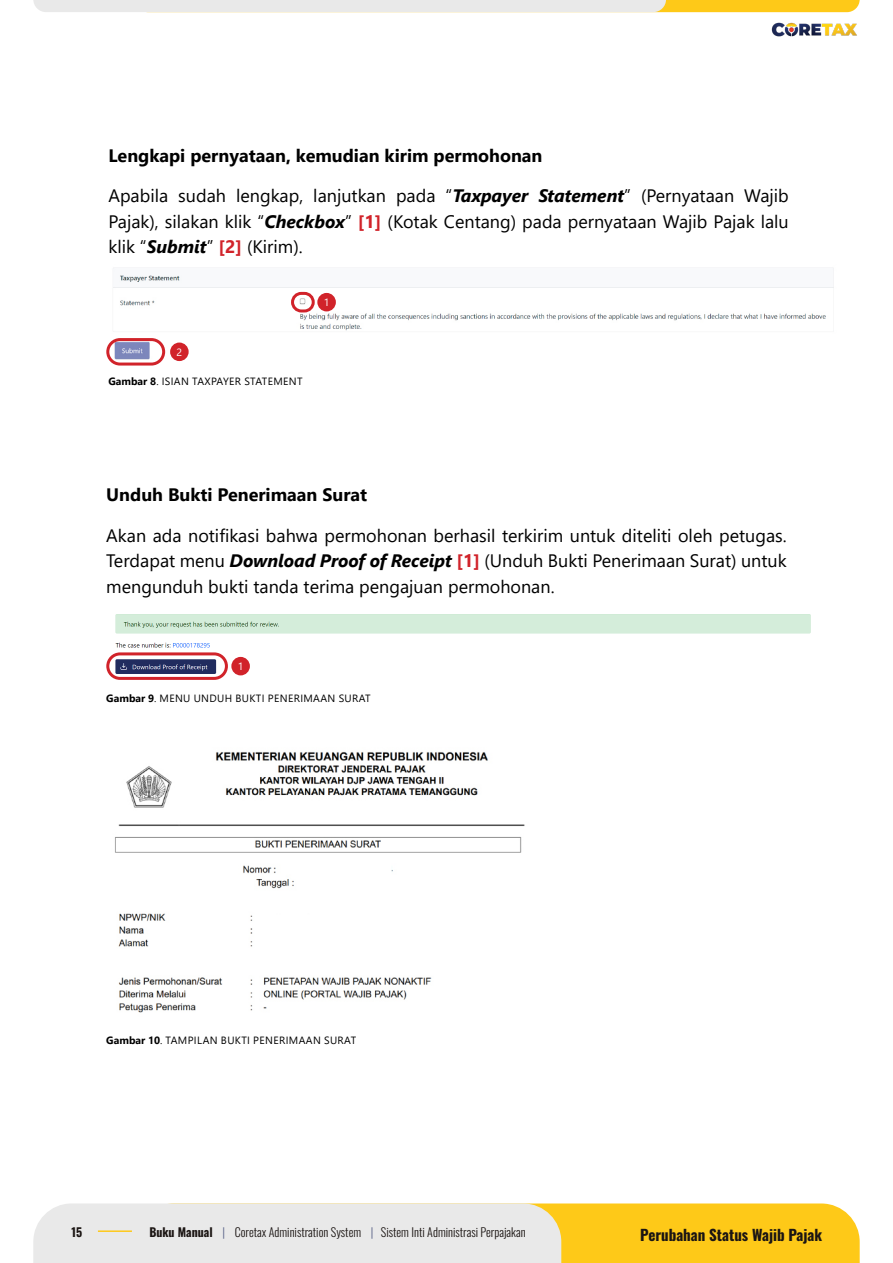
<style>
.page{position:relative;width:893px;height:1263px;background:#fff}
.page>*{position:absolute;margin:0;border:0;box-sizing:border-box;transform-origin:0 0}
.Body_Teks_Utama{font:18px/25.5px "Segoe UI";color:#000;text-align:justify}
.Body_Teks_Utama-2{font:700 18px "Segoe UI";color:#000}
.t1{font:700 15px "Oswald";color:#1b1513}
.t2{font:300 12px "Oswald";color:#1b1513}
.t3{font:700 12px "Oswald";color:#1b1513}
.Keterangan_Tabel_Gam{font:10.5px "Segoe UI";letter-spacing:.035em;color:#000}
.Icon_Bulat_Merah{font:10.5px "Segoe UI";color:#fff}
.s1{font-weight:700;font-style:italic}
.s2{font-weight:700;color:#d1232a}
.s3{font-weight:700}
.s4{color:#586187}
</style>
<div class="page">
<img style="left:110px;top:614px;width:701px;height:62px">
<div style="left:231px;top:657px;width:19px;height:18px;background:#d1232a;border-radius:50%"></div>
<div style="left:106px;top:652px;width:122px;height:28px;border:3px solid #d1232a;border-radius:12px"></div>
<img style="left:115px;top:752px;width:410px;height:261px">
<img style="left:110px;top:268px;width:724px;height:93px">
<div style="left:317px;top:293px;width:19px;height:18px;background:#d1232a;border-radius:50%"></div>
<div style="left:170px;top:343px;width:19px;height:18px;background:#d1232a;border-radius:50%"></div>
<div style="left:106px;top:338px;width:59px;height:28px;border:3px solid #d1232a;border-radius:12px"></div>
<div style="left:291px;top:292px;width:24px;height:20px;border:3px solid #d1232a;border-radius:9px"></div>
<svg style="left:33px;top:1203px;width:827px;height:60px"></svg>
<hr style="left:98px;top:1230px;width:34px;height:2px;background:#fec91b">
<svg style="left:33px;top:0;width:827px;height:12px"></svg>
<img style="left:771px;top:22px;width:86px;height:15px">
<p class="Body_Teks_Utama-2" style="left:108px;top:139px;width:436px">Lengkapi pernyataan, kemudian kirim permohonan</p>
<p class="Body_Teks_Utama" style="left:108px;top:182px;width:682px">Apabila sudah lengkap, lanjutkan pada “<span class="s1">Taxpayer Statement</span>” (Pernyataan Wajib Pajak), silakan klik “<span class="s1">Checkbox</span>” <span class="s2">[1]</span> (Kotak Centang) pada pernyataan Wajib Pajak lalu klik “<span class="s1">Submit</span>” <span class="s2">[2]</span> (Kirim).</p>
<p class="Icon_Bulat_Merah" style="left:177px;top:342px;width:7px">2</p>
<p class="Keterangan_Tabel_Gam" style="left:108px;top:371px;width:196px"><span class="s3">Gambar 8</span>. ISIAN TAXPAYER STATEMENT</p>
<p class="Icon_Bulat_Merah" style="left:324px;top:292px;width:7px">1</p>
<p class="Body_Teks_Utama-2" style="left:106px;top:478px;width:263px">Unduh Bukti Penerimaan Surat</p>
<p class="Body_Teks_Utama" style="left:106px;top:521px;width:682px">Akan ada notifikasi bahwa permohonan berhasil terkirim untuk diteliti oleh petugas.<br>Terdapat menu <span class="s1">Download Proof of Receipt</span> <span class="s2">[1]</span> (Unduh Bukti Penerimaan Surat) untuk mengunduh bukti tanda terima pengajuan permohonan.</p>
<p class="Icon_Bulat_Merah" style="left:238px;top:656px;width:7px">1</p>
<p class="Keterangan_Tabel_Gam" style="left:106px;top:689px;width:266px"><span class="s3">Gambar 9</span>. MENU UNDUH BUKTI PENERIMAAN SURAT</p>
<p class="Keterangan_Tabel_Gam" style="left:106px;top:1030px;width:251px"><span class="s3">Gambar 10</span>. TAMPILAN BUKTI PENERIMAAN SURAT</p>
<p class="t3" style="left:72px;top:1226px;width:12px">15</p>
<p class="t2" style="left:149px;top:1221px;width:378px"><span class="s3">Buku Manual</span> <span class="s4">|</span> Coretax Administration System <span class="s4">|</span> Sistem Inti Administrasi Perpajakan</p>
<p class="t1" style="left:640px;top:1226px;width:183px">Perubahan Status Wajib Pajak</p>
</div>
